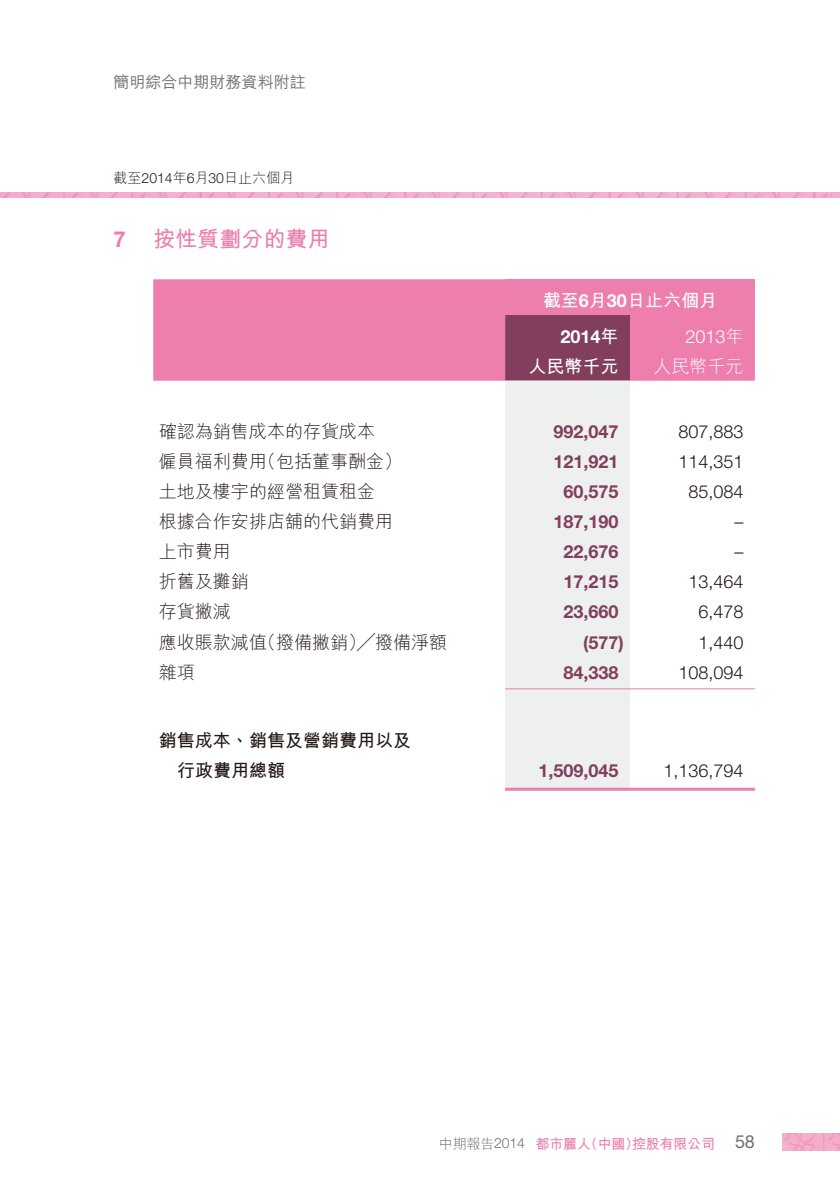
<style>
.page{position:relative;width:840px;height:1191px;background:#fff}
.page>*{position:absolute;margin:0;border:0;box-sizing:border-box;transform-origin:0 0}
.t1{font:22px "M Hei HK Bold E Ten B5 H";color:#ed7eae}
.t2{font:18px "M Hei HK Light E Ten B5 H";color:#231916}
.t3{font:700 18px "Helvetica Neue LT Std";color:#813f5d}
.t4{font:300 18px "Helvetica Neue LT Std";color:#231916}
.t5{font:18px/30px "M Hei HK Bold E Ten B5 H";color:#231916}
.t6{font:18px "M Hei HK Bold E Ten B5 H";color:#fff}
.t7{font:700 18px "Helvetica Neue LT Std";color:#fff}
.t8{font:300 18px "Helvetica Neue LT Std";color:#fff}
.t9{font:18px "M Hei HK Light E Ten B5 H";color:#fff}
.t10{font:16px "M Hei HK Medium E Ten B5 H";color:#717171}
.t11{font:14px "M Hei HK Bold E Ten B5 H";letter-spacing:-.015em;color:#ed7eae}
.t12{font:14px "M Hei HK Light E Ten B5 H";color:#231916}
.s1{font-family:"Helvetica Neue LT Std";font-weight:300}
.s2{font-family:"Helvetica Neue LT Std";font-weight:700}
.s3{font-family:"M Hei HK Bold E Ten B5 H";font-weight:400}
.s4{font-family:"M Hei HK Light E Ten B5 H";font-weight:400}
.s5{font-family:"M Hei HK Light E Ten B5 H";color:#717171}
.s6{font-family:"Helvetica Neue LT Std";font-weight:300;color:#717171}
.s7{font-family:"Helvetica Neue LT Std";font-size:18px;color:#717171}
</style>
<div class="page">
<img style="left:782px;top:1133px;width:57px;height:17px">
<img style="left:0;top:193px;width:839px;height:4px">
<div style="left:153px;top:279px;width:601px;height:102px;background:#ed7eae"></div>
<div style="left:505px;top:279px;width:249px;height:36px;background:#ed7eae"></div>
<div style="left:505px;top:315px;width:124px;height:66px;background:#813f5d"></div>
<div style="left:505px;top:381px;width:124px;height:406px;background:#eeefef"></div>
<hr style="left:505px;top:688px;width:124px;height:1px;background:#ed7eae">
<hr style="left:629px;top:688px;width:125px;height:1px;background:#ed7eae">
<hr style="left:505px;top:787px;width:124px;height:3px;background:#ed7eae">
<hr style="left:629px;top:787px;width:125px;height:3px;background:#ed7eae">
<p class="t10" style="left:113px;top:76px;width:193px">簡明綜合中期財務資料附註</p>
<p class="t12" style="left:113px;top:172px;width:182px">截至<span class="s1">2014</span>年<span class="s1">6</span>月<span class="s1">30</span>日止六個月</p>
<p class="t1" style="left:113px;top:230px;width:217px"><span class="s2">7</span> 按性質劃分的費用</p>
<p class="t6" style="left:542px;top:293px;width:176px">截至<span class="s2">6</span>月<span class="s2">30</span>日止六個月</p>
<p class="t7" style="left:560px;top:330px;width:60px">2014<span class="s3">年</span></p>
<p class="t8" style="left:685px;top:330px;width:60px">2013<span class="s4">年</span></p>
<p class="t6" style="left:528px;top:359px;width:91px">人民幣千元</p>
<p class="t9" style="left:653px;top:359px;width:91px">人民幣千元</p>
<p class="t2" style="left:159px;top:425px;width:217px">確認為銷售成本的存貨成本</p>
<p class="t3" style="left:553px;top:425px;width:67px">992,047</p>
<p class="t4" style="left:678px;top:425px;width:67px">807,883</p>
<p class="t2" style="left:159px;top:455px;width:244px">僱員福利費用（包括董事酬金）</p>
<p class="t3" style="left:553px;top:455px;width:67px">121,921</p>
<p class="t4" style="left:678px;top:455px;width:67px">114,351</p>
<p class="t2" style="left:159px;top:485px;width:217px">土地及樓宇的經營租賃租金</p>
<p class="t3" style="left:563px;top:485px;width:57px">60,575</p>
<p class="t4" style="left:688px;top:485px;width:57px">85,084</p>
<p class="t2" style="left:159px;top:515px;width:235px">根據合作安排店舖的代銷費用</p>
<p class="t3" style="left:553px;top:515px;width:67px">187,190</p>
<p class="t4" style="left:734px;top:515px;width:10px">–</p>
<p class="t2" style="left:159px;top:545px;width:73px">上市費用</p>
<p class="t3" style="left:563px;top:545px;width:57px">22,676</p>
<p class="t4" style="left:734px;top:545px;width:10px">–</p>
<p class="t2" style="left:159px;top:575px;width:91px">折舊及攤銷</p>
<p class="t3" style="left:563px;top:575px;width:57px">17,215</p>
<p class="t4" style="left:688px;top:575px;width:57px">13,464</p>
<p class="t2" style="left:159px;top:605px;width:73px">存貨撇減</p>
<p class="t3" style="left:563px;top:605px;width:57px">23,660</p>
<p class="t4" style="left:698px;top:605px;width:47px">6,478</p>
<p class="t2" style="left:159px;top:635px;width:289px">應收賬款減值（撥備撇銷）╱撥備淨額</p>
<p class="t3" style="left:583px;top:635px;width:42px">(577)</p>
<p class="t4" style="left:698px;top:635px;width:47px">1,440</p>
<p class="t2" style="left:159px;top:665px;width:37px">雜項</p>
<p class="t3" style="left:563px;top:665px;width:57px">84,338</p>
<p class="t4" style="left:678px;top:665px;width:67px">108,094</p>
<p class="t5" style="left:177px;top:727px;width:235px;text-indent:-18px">銷售成本、銷售及營銷費用以及行政費用總額</p>
<p class="t3" style="left:538px;top:764px;width:82px">1,509,045</p>
<p class="t4" style="left:663px;top:764px;width:82px">1,136,794</p>
<p class="t11" style="left:439px;top:1138px;width:317px"><span class="s5">中期報告</span><span class="s6">2014</span> 都市麗人（中國）控股有限公司 <span class="s7">58</span></p>
</div>
